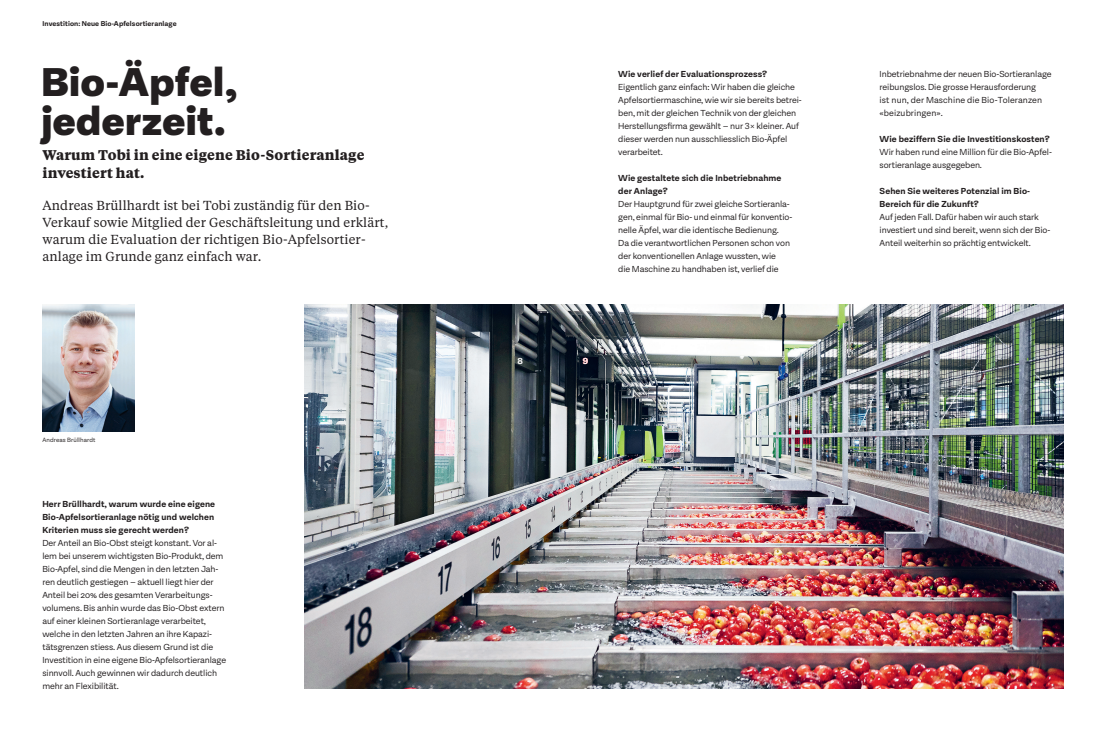
<style>
.page{position:relative;width:1106px;height:738px;background:#fff}
.page>*{position:absolute;margin:0;border:0;box-sizing:border-box;transform-origin:0 0}
.Grosstitel_46{font:900 46px/39px "Equitan Sans";color:#231f20}
.Untertitel_Tiempos_1{font:700 14px/18px "Tiempos Text";letter-spacing:.01em;color:#231f20}
.Lead_13_17{font:13px/17px "Tiempos Text";letter-spacing:.005em;color:#231f20}
.Grundtext_10_13{font:10px/13px "Equitan Sans";letter-spacing:-.005em;color:#231f20}
.Grundtext_10_13-2{font:700 10px/13px "Equitan Sans";letter-spacing:.01em;color:#231f20}
.t1{font:700 10px "Equitan Sans";color:#fff}
.t2{font:700 8px "Equitan Sans";letter-spacing:.01em;color:#231f20}
.Grundtext_10_13-3{font:7px "Equitan Sans";letter-spacing:.015em;color:#231f20}
</style>
<div class="page">
<img style="left:42px;top:304px;width:92px;height:127px">
<img style="left:304px;top:304px;width:759px;height:384px">
<p class="t2" style="left:43px;top:19px;width:136px">Investition: Neue Bio-Apfelsortieranlage</p>
<p class="Grosstitel_46" style="left:41px;top:61px;width:198px">Bio-Äpfel, jederzeit.</p>
<p class="Untertitel_Tiempos_1" style="left:43px;top:145px;width:323px">Warum Tobi in eine eigene Bio-Sortieranlage investiert hat.</p>
<p class="Lead_13_17" style="left:43px;top:196px;width:347px">Andreas Brüllhardt ist bei Tobi zuständig für den Bio-Verkauf sowie Mitglied der Geschäftsleitung und erklärt, warum die Evaluation der richtigen Bio-Apfelsortier&shy;anlage im Grunde ganz einfach war.</p>
<p class="Grundtext_10_13-3" style="left:42px;top:435px;width:55px">Andreas Brüllhardt</p>
<p class="Grundtext_10_13-2" style="left:42px;top:496px;width:174px;text-align:justify">Herr Brüllhardt, warum wurde eine eigene Bio-Apfelsortieranlage nötig und welchen Kriterien muss sie gerecht werden?</p>
<p class="Grundtext_10_13" style="left:42px;top:535px;width:185px">Der Anteil an Bio-Obst steigt konstant. Vor al&shy;lem bei unserem wichtigsten Bio-Produkt, dem Bio-Apfel, sind die Mengen in den letzten Jah&shy;ren deutlich gestiegen – aktuell liegt hier der Anteil bei 20% des gesamten Verarbeitungs&shy;volumens. Bis anhin wurde das Bio-Obst extern auf einer kleinen Sortieranlage verarbeitet, welche in den letzten Jahren an ihre Kapazi&shy;tätsgrenzen stiess. Aus diesem Grund ist die Investition in eine eigene Bio-Apfelsortieranlage sinnvoll. Auch gewinnen wir dadurch deutlich mehr an Flexibilität.</p>
<p class="Grundtext_10_13-2" style="left:618px;top:67px;width:151px">Wie verlief der Evaluationsprozess?</p>
<p class="Grundtext_10_13" style="left:618px;top:80px;width:185px">Eigentlich ganz einfach: Wir haben die gleiche Apfelsortiermaschine, wie wir sie bereits betrei&shy;ben, mit der gleichen Technik von der gleichen Herstellungsfirma gewählt – nur 3× kleiner. Auf dieser werden nun ausschliesslich Bio-Äpfel verarbeitet.</p>
<p class="Grundtext_10_13-2" style="left:618px;top:171px;width:165px">Wie gestaltete sich die Inbetriebnahme der Anlage?</p>
<p class="Grundtext_10_13" style="left:618px;top:197px;width:176px">Der Hauptgrund für zwei gleiche Sortieranla&shy;gen, einmal für Bio- und einmal für konventio&shy;nelle Äpfel, war die identische Bedienung.<br>Da die verantwortlichen Personen schon von der konventionellen Anlage wussten, wie<br>die Maschine zu handhaben ist, verlief die</p>
<p class="t1" style="left:517px;top:354px;width:7px">8</p>
<p class="t1" style="left:583px;top:354px;width:7px">9</p>
<p class="Grundtext_10_13" style="left:879px;top:67px;width:173px">Inbetriebnahme der neuen Bio-Sortieranlage reibungslos. Die grosse Herausforderung<br>ist nun, der Maschine die Bio-Toleranzen «beizubringen».</p>
<p class="Grundtext_10_13-2" style="left:879px;top:132px;width:172px">Wie beziffern Sie die Investitionskosten?</p>
<p class="Grundtext_10_13" style="left:879px;top:145px;width:174px">Wir haben rund eine Million für die Bio-Apfel&shy;sortieranlage ausgegeben.</p>
<p class="Grundtext_10_13-2" style="left:879px;top:184px;width:152px">Sehen Sie weiteres Potenzial im Bio-<br>Bereich für die Zukunft?</p>
<p class="Grundtext_10_13" style="left:879px;top:210px;width:172px">Auf jeden Fall. Dafür haben wir auch stark investiert und sind bereit, wenn sich der Bio-<br>Anteil weiterhin so prächtig entwickelt.</p>
</div>
